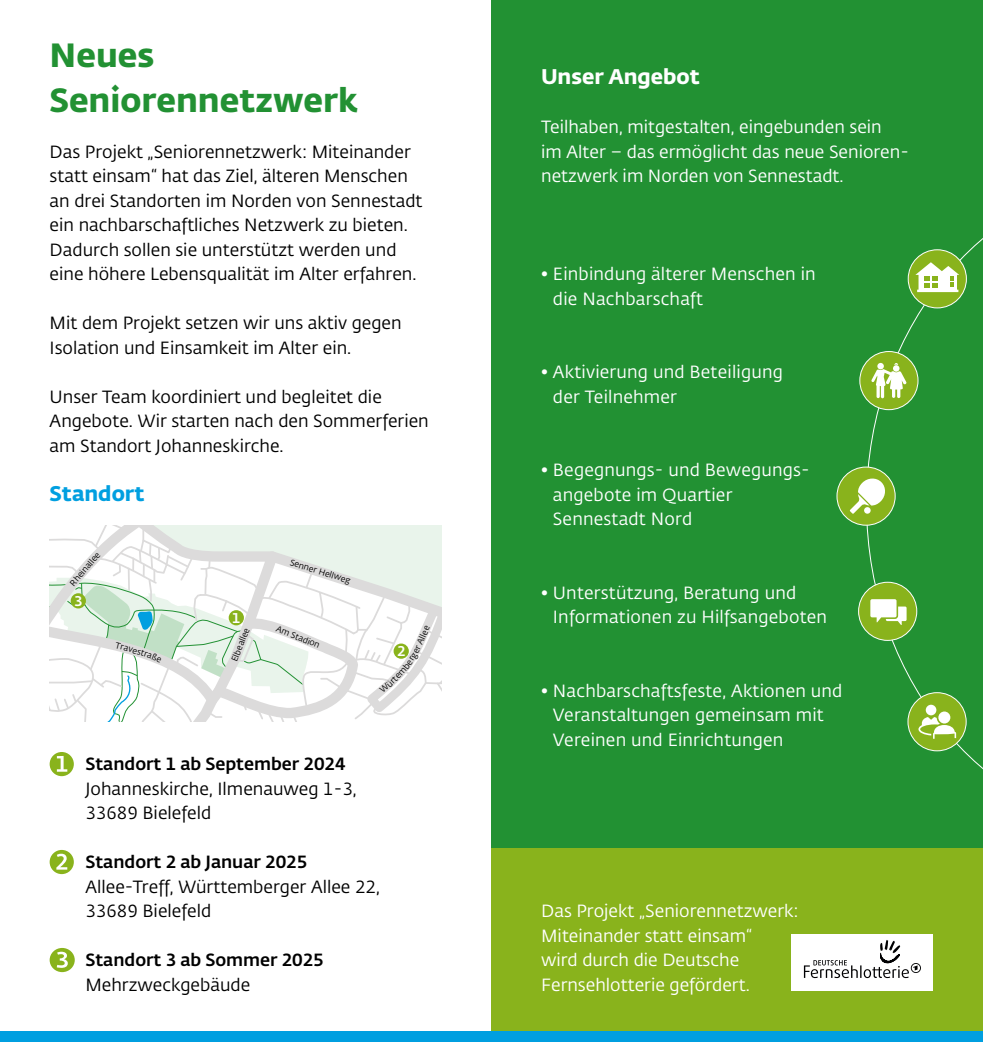
<style>
.page{position:relative;width:983px;height:1042px;background:#fff}
.page>*{position:absolute;margin:0;border:0;box-sizing:border-box;transform-origin:0 0}
.t1{font:700 33.25px/45.5px "Fedra Sans Std";color:#229133}
.t2{font:700 21px "Fedra Sans Std";color:#fff}
.t3{font:700 21px "Fedra Sans Std";color:#009fe0}
.t4{font:17.5px/24.5px "Fedra Sans Std";color:#000}
.t5{font:17.5px/24.5px "Fedra Sans Std";letter-spacing:.01em;color:#fff}
.t6{font:500 17.5px "Fedra Sans Std";color:#000}
.t7{font:500 14px "Fedra Sans Std";color:#fff}
.t8{font:8.58px "Fedra Sans Alt Std";color:#000}
</style>
<div class="page">
<div style="left:491px;top:0;width:491px;height:849px;background:#229133"></div>
<div style="left:491px;top:849px;width:491px;height:193px;background:#89b31c"></div>
<svg style="left:865px;top:239px;width:117px;height:530px"></svg>
<div style="left:0;top:1032px;width:982px;height:10px;background:#009fe0"></div>
<div style="left:907px;top:693px;width:58px;height:58px;background:#89b31c;border-radius:50%"></div>
<div style="left:907px;top:692px;width:59px;height:59px;border:1px solid #fff;border-radius:50%"></div>
<div style="left:907px;top:250px;width:59px;height:58px;background:#89b31c;border-radius:50%"></div>
<div style="left:907px;top:249px;width:59px;height:59px;border:1px solid #fff;border-radius:50%"></div>
<div style="left:925px;top:705px;width:11px;height:10px;background:#fff;border-radius:50%"></div>
<div style="left:938px;top:711px;width:12px;height:12px;background:#fff;border-radius:50%"></div>
<svg style="left:918px;top:717px;width:37px;height:22px"></svg>
<div style="left:858px;top:582px;width:58px;height:58px;background:#89b31c;border-radius:50%"></div>
<div style="left:857px;top:582px;width:59px;height:59px;border:1px solid #fff;border-radius:50%"></div>
<svg style="left:870px;top:599px;width:36px;height:26px"></svg>
<div style="left:859px;top:351px;width:58px;height:59px;background:#89b31c;border-radius:50%"></div>
<div style="left:859px;top:351px;width:59px;height:59px;border:1px solid #fff;border-radius:50%"></div>
<div style="left:836px;top:467px;width:58px;height:58px;background:#89b31c;border-radius:50%"></div>
<div style="left:836px;top:467px;width:59px;height:59px;border:1px solid #fff;border-radius:50%"></div>
<svg style="left:849px;top:478px;width:36px;height:36px"></svg>
<svg style="left:863px;top:507px;width:7px;height:7px"></svg>
<div style="left:791px;top:934px;width:142px;height:57px;background:#fff"></div>
<svg style="left:803px;top:940px;width:117px;height:38px"></svg>
<svg style="left:871px;top:363px;width:35px;height:35px"></svg>
<svg style="left:892px;top:365px;width:7px;height:7px"></svg>
<svg style="left:915px;top:262px;width:43px;height:30px"></svg>
<div style="left:50px;top:752px;width:24px;height:24px;background:#89b31c;border-radius:50%"></div>
<svg style="left:57px;top:756px;width:10px;height:16px"></svg>
<div style="left:50px;top:850px;width:24px;height:24px;background:#89b31c;border-radius:50%"></div>
<svg style="left:56px;top:853px;width:11px;height:16px"></svg>
<div style="left:50px;top:948px;width:25px;height:24px;background:#89b31c;border-radius:50%"></div>
<svg style="left:57px;top:951px;width:11px;height:17px"></svg>
<svg style="left:50px;top:525px;width:392px;height:196px"></svg>
<h1 class="t1" style="left:50px;top:32px;width:310px">Neues<br>Seniorennetzwerk</h1>
<p class="t4" style="left:50px;top:139px;width:374px">Das Projekt „Seniorennetzwerk: Miteinander statt einsam“ hat das Ziel, älteren Menschen an drei Standorten im Norden von Sennestadt ein nachbarschaftliches Netzwerk zu bieten.<br>Dadurch sollen sie unterstützt werden und eine höhere Lebensqualität im Alter erfahren.</p>
<p class="t4" style="left:50px;top:311px;width:353px">Mit dem Projekt setzen wir uns aktiv gegen<br>Isolation und Einsamkeit im Alter ein.</p>
<p class="t4" style="left:50px;top:384px;width:380px">Unser Team koordiniert und begleitet die<br>Angebote. Wir starten nach den Sommerferien am Standort Johanneskirche.</p>
<p class="t3" style="left:50px;top:480px;width:96px">Standort</p>
<p class="t8" style="left:68px;top:581px;width:43px;rotate:-49deg">Rheinallee</p>
<p class="t7" style="left:74px;top:592px;width:10px">3</p>
<p class="t7" style="left:232px;top:609px;width:10px">1</p>
<p class="t8" style="left:229px;top:659px;width:37px;rotate:-68deg">Elbeallee</p>
<p class="t8" style="left:291px;top:557px;width:65px;rotate:17deg">Senner Hellweg</p>
<p class="t8" style="left:278px;top:623px;width:48px;rotate:23deg">Am Stadion</p>
<p class="t7" style="left:397px;top:642px;width:10px">2</p>
<p class="t8" style="left:414px;top:641px;width:16px;rotate:-66deg">Alle</p>
<p class="t6" style="left:85px;top:753px;width:261px">Standort 1 ab September 2024</p>
<p class="t4" style="left:85px;top:776px;width:273px">Johanneskirche, Ilmenauweg 1-3,<br>33689 Bielefeld</p>
<p class="t6" style="left:85px;top:851px;width:223px">Standort 2 ab Januar 2025</p>
<p class="t4" style="left:85px;top:874px;width:296px">Allee-Treff, Württemberger Allee 22,<br>33689 Bielefeld</p>
<p class="t6" style="left:85px;top:949px;width:240px">Standort 3 ab Sommer 2025</p>
<p class="t4" style="left:85px;top:972px;width:166px">Mehrzweckgebäude</p>
<p class="t2" style="left:541px;top:63px;width:160px">Unser Angebot</p>
<p class="t5" style="left:541px;top:115px;width:369px">Teilhaben, mitgestalten, eingebunden sein<br>im Alter – das ermöglicht das neue Senioren&shy;netzwerk im Norden von Sennestadt.</p>
<p class="t5" style="left:553px;top:262px;width:264px;text-indent:-12px">• Einbindung älterer Menschen in die Nachbarschaft</p>
<p class="t5" style="left:553px;top:360px;width:231px;text-indent:-12px">• Aktivierung und Beteiligung der Teilnehmer</p>
<p class="t5" style="left:553px;top:458px;width:255px;text-indent:-12px">• Begegnungs- und Bewegungs&shy;angebote im Quartier<br>Sennestadt Nord</p>
<p class="t5" style="left:553px;top:580px;width:275px;text-indent:-12px">• Unterstützung, Beratung und<br>Informationen zu Hilfsangeboten</p>
<p class="t5" style="left:553px;top:678px;width:291px;text-indent:-12px">• Nachbarschaftsfeste, Aktionen und<br>Veranstaltungen gemeinsam mit<br>Vereinen und Einrichtungen</p>
<p class="t5" style="left:541px;top:899px;width:259px">Das Projekt „Seniorennetzwerk:<br>Miteinander statt einsam“<br>wird durch die Deutsche<br>Fernsehlotterie gefördert.</p>
</div>
